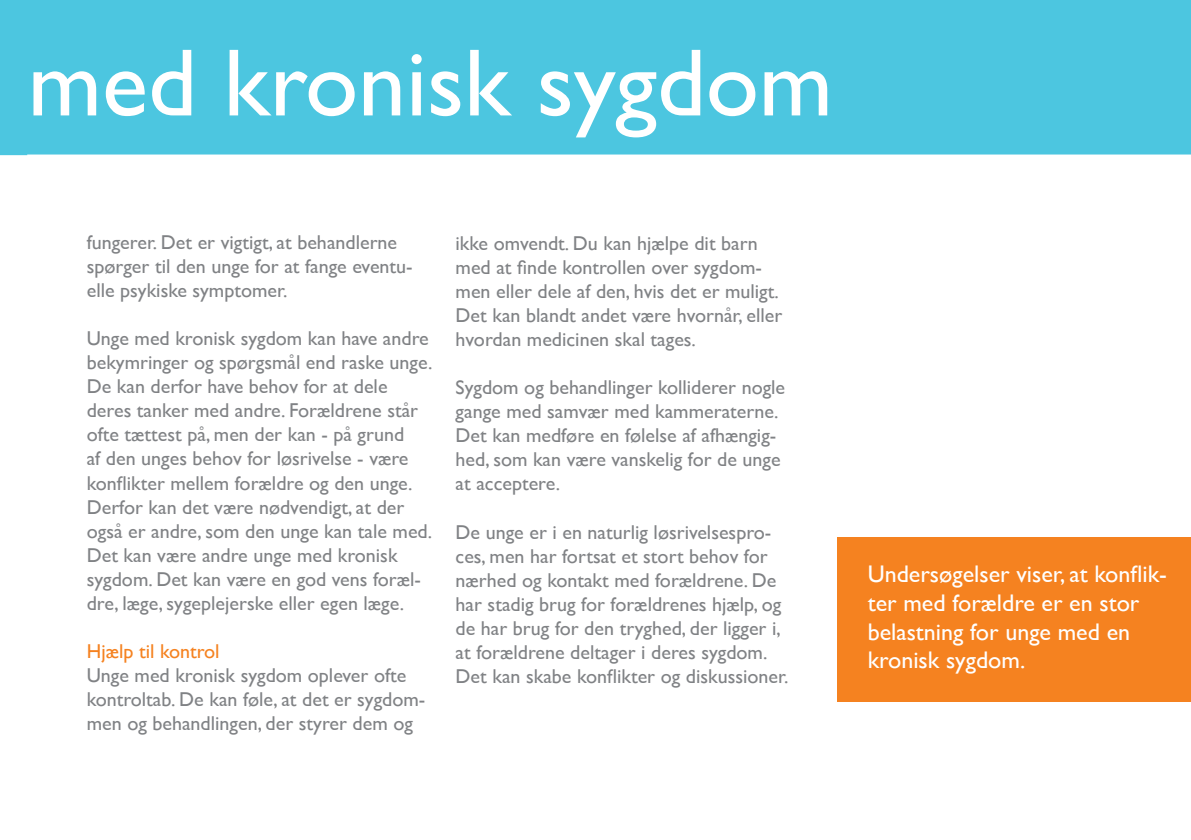
<style>
.page{position:relative;width:1191px;height:840px;background:#fff}
.page>*{position:absolute;margin:0;border:0;box-sizing:border-box;transform-origin:0 0}
.t1{font:96px "Gill Sans";color:#fff}
.t2{font:24px/28.8px "Gill Sans";color:#fff}
.t3{font:20px/24px "Gill Sans";color:#808285}
.s1{color:#f58220}
</style>
<div class="page">
<div style="left:0;top:0;width:1191px;height:154px;background:#4cc6e0"></div>
<div style="left:838px;top:537px;width:353px;height:164px;background:#f58220"></div>
<p class="t1" style="left:28px;top:26px;width:806px">med kronisk sygdom</p>
<p class="t3" style="left:87px;top:230px;width:327px">fungerer. Det er vigtigt, at behandlerne spørger til den unge for at fange eventu&shy;elle psykiske symptomer.</p>
<p class="t3" style="left:87px;top:326px;width:347px">Unge med kronisk sygdom kan have andre bekymringer og spørgsmål end raske unge.<br>De kan derfor have behov for at dele deres tanker med andre. Forældrene står ofte tættest på, men der kan - på grund<br>af den unges behov for løsrivelse - være konflikter mellem forældre og den unge.<br>Derfor kan det være nødvendigt, at der også er andre, som den unge kan tale med.<br>Det kan være andre unge med kronisk sygdom. Det kan være en god vens foræl&shy;dre, læge, sygeplejerske eller egen læge.</p>
<p class="t3" style="left:87px;top:638px;width:340px"><span class="s1">Hjælp til kontrol<br></span>Unge med kronisk sygdom oplever ofte kontroltab. De kan føle, at det er sygdom&shy;men og behandlingen, der styrer dem og</p>
<p class="t3" style="left:455px;top:231px;width:328px">ikke omvendt. Du kan hjælpe dit barn med at finde kontrollen over sygdom&shy;men eller dele af den, hvis det er muligt.<br>Det kan blandt andet være hvornår, eller hvordan medicinen skal tages.</p>
<p class="t3" style="left:455px;top:375px;width:331px">Sygdom og behandlinger kolliderer nogle gange med samvær med kammeraterne.<br>Det kan medføre en følelse af afhængig&shy;hed, som kan være vanskelig for de unge at acceptere.</p>
<p class="t3" style="left:455px;top:519px;width:327px">De unge er i en naturlig løsrivelsespro&shy;ces, men har fortsat et stort behov for nærhed og kontakt med forældrene. De har stadig brug for forældrenes hjælp, og de har brug for den tryghed, der ligger i, at forældrene deltager i deres sygdom.</p>
<p class="t3" style="left:455px;top:663px;width:334px">Det kan skabe konflikter og diskussioner.</p>
<p class="t2" style="left:867px;top:559px;width:301px">Undersøgelser viser, at konflik&shy;ter med forældre er en stor belastning for unge med en kronisk sygdom.</p>
</div>
